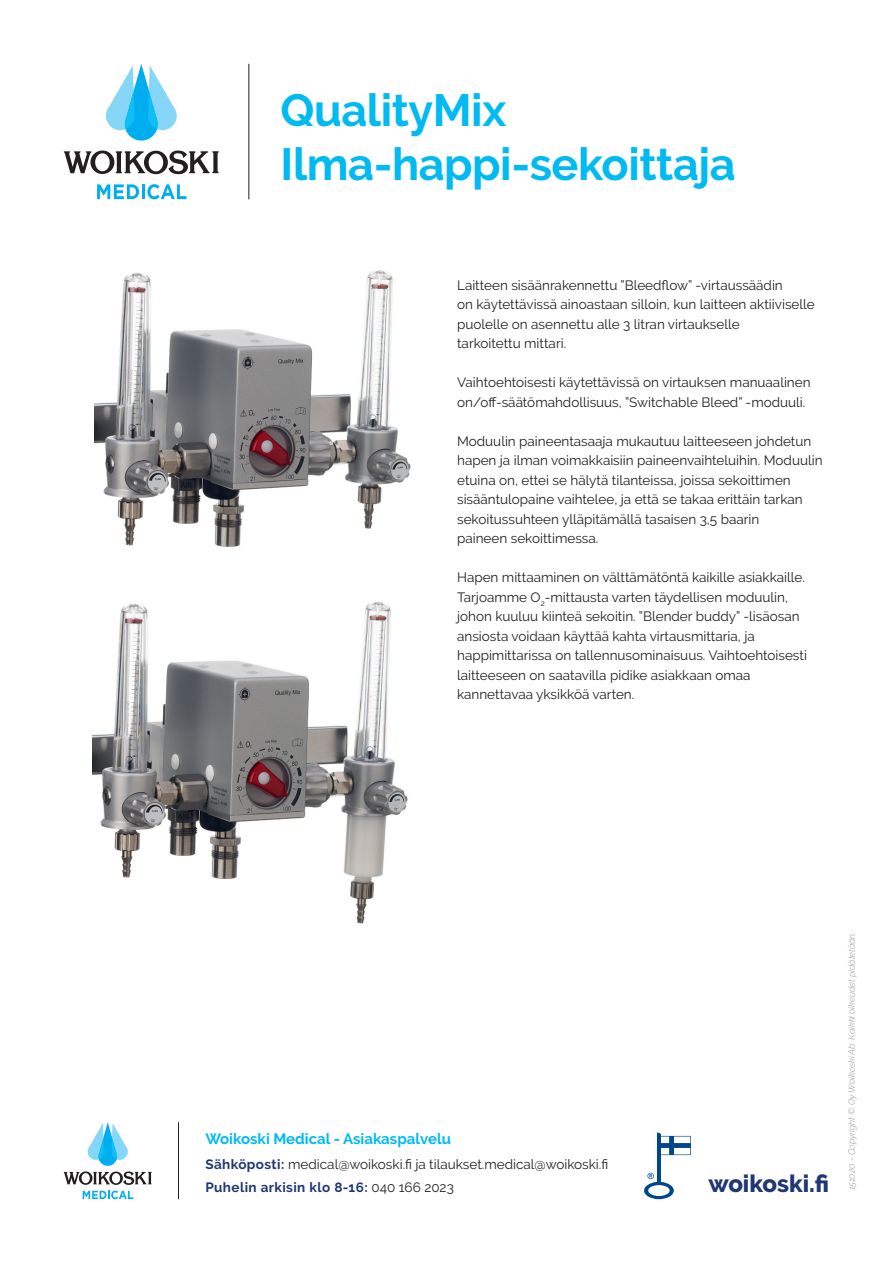
<style>
.page{position:relative;width:893px;height:1263px;background:#fff}
.page>*{position:absolute;margin:0;border:0;box-sizing:border-box;transform-origin:0 0}
.t1{font:700 45px/54px "Raleway";letter-spacing:-.01em;color:#00baf1}
.t2{font:800 24px "Raleway";color:#213773}
.t3{font:700 15px "Raleway";color:#00baf1}
.t4{font:13.5px/19.5px "Raleway";color:#231f20}
.Pieni_väliotsikko{font:italic 300 9px "Raleway";color:#939598}
.s1{font-weight:700;color:#213773}
.s2{font-style:normal}
</style>
<div class="page">
<svg style="left:97px;top:184px;width:42px;height:15px"></svg>
<hr style="left:142px;top:184px;width:3px;height:15px;background:#00aeef">
<svg style="left:147px;top:184px;width:39px;height:15px"></svg>
<svg style="left:64px;top:150px;width:155px;height:24px"></svg>
<svg style="left:106px;top:64px;width:71px;height:77px"></svg>
<hr style="left:249px;top:64px;width:1px;height:135px;background:#231f20">
<svg style="left:64px;top:1122px;width:88px;height:77px"></svg>
<hr style="left:178px;top:1122px;width:1px;height:77px;background:#231f20">
<svg style="left:644px;top:1132px;width:47px;height:67px"></svg>
<img style="left:95px;top:270px;width:316px;height:277px">
<img style="left:93px;top:601px;width:315px;height:323px">
<p class="t1" style="left:281px;top:83px;width:456px">QualityMix<br>Ilma-happi-sekoittaja</p>
<p class="t4" style="left:457px;top:275px;width:359px">Laitteen sisäänrakennettu ”Bleedflow” -virtaussäädin<br>on käytettävissä ainoastaan silloin, kun laitteen aktiiviselle puolelle on asennettu alle 3 litran virtaukselle<br>tarkoitettu mittari.</p>
<p class="t4" style="left:457px;top:373px;width:355px">Vaihtoehtoisesti käytettävissä on virtauksen manuaalinen on/off-säätömahdollisuus, ”Switchable Bleed” -moduuli.</p>
<p class="t4" style="left:457px;top:431px;width:367px">Moduulin paineentasaaja mukautuu laitteeseen johdetun hapen ja ilman voimakkaisiin paineenvaihteluihin. Moduulin etuina on, ettei se hälytä tilanteissa, joissa sekoittimen sisääntulopaine vaihtelee, ja että se takaa erittäin tarkan sekoitussuhteen ylläpitämällä tasaisen 3,5 baarin<br>paineen sekoittimessa.</p>
<p class="t4" style="left:457px;top:568px;width:351px">Hapen mittaaminen on välttämätöntä kaikille asiakkaille.<br>Tarjoamme O<sub>2</sub>-mittausta varten täydellisen moduulin, johon kuuluu kiinteä sekoitin. ”Blender buddy” -lisäosan ansiosta voidaan käyttää kahta virtausmittaria, ja happimittarissa on tallennusominaisuus. Vaihtoehtoisesti laitteeseen on saatavilla pidike asiakkaan omaa kannettavaa yksikköä varten.</p>
<p class="t3" style="left:205px;top:1130px;width:247px">Woikoski Medical - Asiakaspalvelu</p>
<p class="t4" style="left:205px;top:1153px;width:404px;line-height:22.5px"><span class="s1">Sähköposti:</span> medical@woikoski.fi ja tilaukset.medical@woikoski.fi<br><span class="s1">Puhelin arkisin klo 8-16:</span> 040 166 2023</p>
<p class="t2" style="left:708px;top:1169px;width:122px">woikoski.fi</p>
<p class="Pieni_väliotsikko" style="left:846px;top:1190px;width:260px;rotate:-90deg">151020 - Copyright © Oy Woikoski Ab. Kaikki oikeudet pidätetään<span class="s2">.</span></p>
</div>
